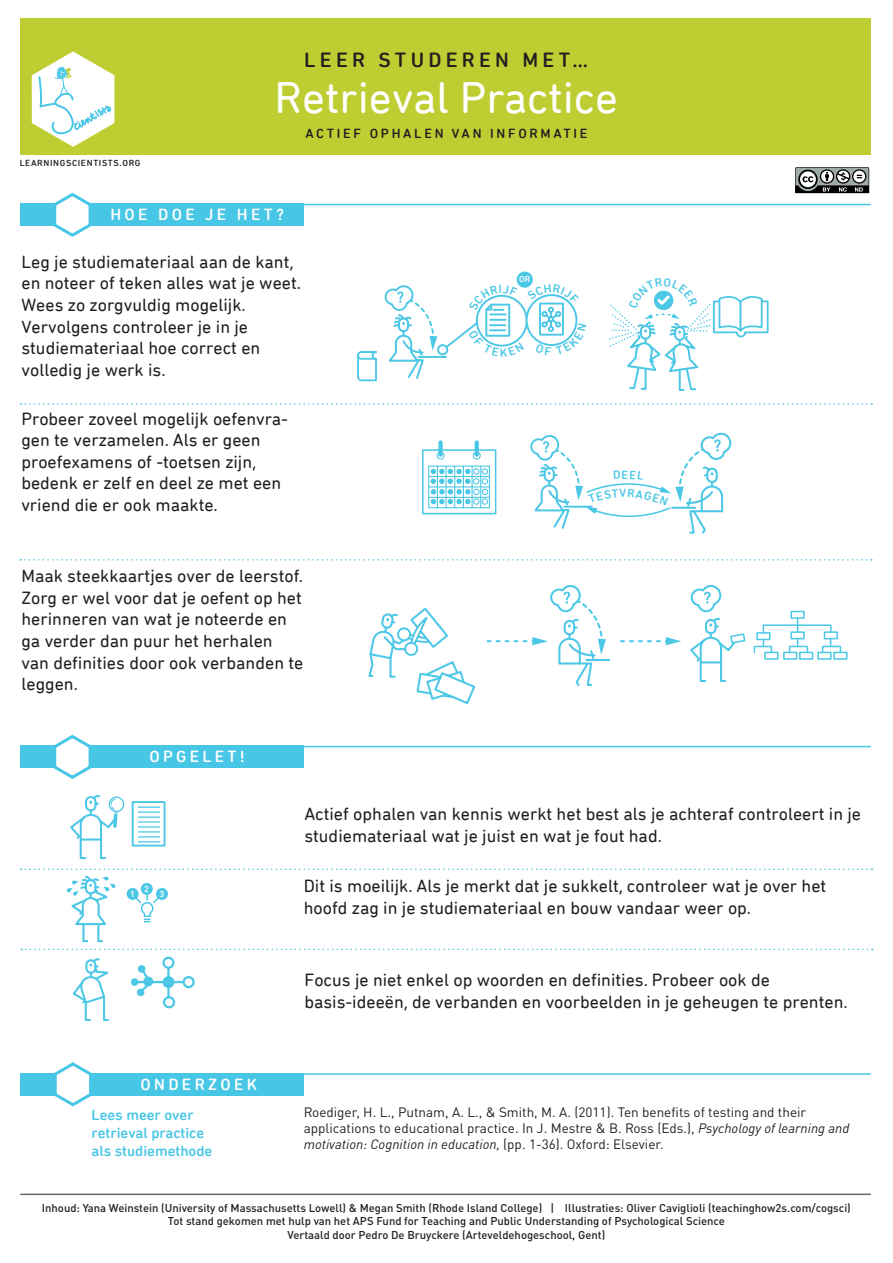
<style>
.page{position:relative;width:893px;height:1263px;background:#fff}
.page>*{position:absolute;margin:0;border:0;box-sizing:border-box;transform-origin:0 0}
.t1{font:45px "DIN Next Rounded LT Pro";color:#fff}
.t2{font:500 21px "DIN Next Rounded LT Pro";letter-spacing:.2em;color:#231f20}
.t3{font:18px/21.6px "DIN Next Rounded LT Pro";color:#231f20}
.t4{font:500 16.5px "DIN Next Rounded LT Pro";letter-spacing:.2em;color:#fff}
.t5{font:500 15px/18px "DIN Next Rounded LT Pro";color:#48c6e6}
.t6{font:13.5px/16.2px "DINOT";color:#231f20}
.t7{font:500 13.5px "DIN Next Rounded LT Pro";letter-spacing:.2em;color:#231f20}
.t8{font:500 11.25px/13.5px "DINOT";color:#231f20;text-align:center}
.t9{font:500 9px "DIN Next Rounded LT Pro";letter-spacing:.075em;color:#231f20}
.t10{font:500 9px "DIN Next Rounded LT Pro";color:#fff}
.s1{font-style:italic}
</style>
<div class="page">
<div style="left:517px;top:272px;width:16px;height:16px;background:#48c6e6;border-radius:50%"></div>
<div style="left:132px;top:801px;width:33px;height:45px;background:#fff;border:2px solid #4cc7e6"></div>
<div style="left:136px;top:806px;width:26px;height:36px;border:1px solid #4cc7e6"></div>
<svg style="left:138px;top:831px;width:22px;height:6px"></svg>
<hr style="left:137px;top:826px;width:24px;height:2px;background:#4cc7e6">
<hr style="left:137px;top:821px;width:24px;height:2px;background:#4cc7e6">
<hr style="left:137px;top:816px;width:24px;height:2px;background:#4cc7e6">
<hr style="left:137px;top:811px;width:24px;height:2px;background:#4cc7e6">
<hr style="left:135px;top:805px;width:3px;height:38px;background:#fff">
<hr style="left:160px;top:806px;width:3px;height:37px;background:#fff">
<div style="left:20px;top:204px;width:284px;height:22px;background:#48c6e6"></div>
<div style="left:20px;top:18px;width:851px;height:137px;background:#becd31"></div>
<hr style="left:20px;top:1193px;width:851px;height:2px;background:#6c6765">
<svg style="left:51px;top:192px;width:42px;height:45px"></svg>
<div style="left:20px;top:746px;width:284px;height:22px;background:#48c6e6"></div>
<svg style="left:51px;top:734px;width:42px;height:45px"></svg>
<div style="left:20px;top:1073px;width:284px;height:22px;background:#48c6e6"></div>
<svg style="left:51px;top:1062px;width:43px;height:45px"></svg>
<div style="left:108px;top:796px;width:17px;height:16px;border:1px solid #4cc7e6;border-radius:50%"></div>
<svg style="left:70px;top:795px;width:48px;height:65px"></svg>
<svg style="left:73px;top:958px;width:36px;height:63px"></svg>
<div style="left:162px;top:976px;width:12px;height:12px;background:#4cc7e6;border-radius:50%"></div>
<div style="left:162px;top:957px;width:13px;height:12px;border:2px solid #4cc7e6;border-radius:50%"></div>
<div style="left:131px;top:979px;width:7px;height:6px;background:#4cc7e6;border-radius:50%"></div>
<div style="left:131px;top:978px;width:7px;height:8px;border:1px solid #4cc7e6;border-radius:50%"></div>
<div style="left:138px;top:966px;width:7px;height:6px;background:#4cc7e6;border-radius:50%"></div>
<div style="left:138px;top:965px;width:7px;height:8px;border:1px solid #4cc7e6;border-radius:50%"></div>
<div style="left:163px;top:996px;width:12px;height:12px;border:2px solid #4cc7e6;border-radius:50%"></div>
<div style="left:183px;top:976px;width:12px;height:12px;border:2px solid #4cc7e6;border-radius:50%"></div>
<hr style="left:167px;top:968px;width:3px;height:29px;background:#4cc7e6">
<hr style="left:149px;top:981px;width:35px;height:2px;background:#4cc7e6">
<svg style="left:137px;top:968px;width:14px;height:28px"></svg>
<svg style="left:21px;top:403px;width:851px;height:2px"></svg>
<svg style="left:20px;top:559px;width:852px;height:2px"></svg>
<svg style="left:21px;top:868px;width:852px;height:82px"></svg>
<svg style="left:357px;top:351px;width:20px;height:31px"></svg>
<svg style="left:368px;top:607px;width:107px;height:97px"></svg>
<svg style="left:621px;top:637px;width:60px;height:8px"></svg>
<hr style="left:586px;top:659px;width:23px;height:2px;background:#4cc7e6">
<svg style="left:488px;top:585px;width:118px;height:101px"></svg>
<svg style="left:790px;top:611px;width:15px;height:8px"></svg>
<svg style="left:832px;top:631px;width:6px;height:8px"></svg>
<svg style="left:783px;top:654px;width:14px;height:6px"></svg>
<svg style="left:799px;top:654px;width:14px;height:6px"></svg>
<svg style="left:690px;top:585px;width:56px;height:97px"></svg>
<svg style="left:817px;top:654px;width:15px;height:6px"></svg>
<svg style="left:833px;top:652px;width:14px;height:8px"></svg>
<div style="left:822px;top:646px;width:19px;height:7px;border:2px solid #4cc7e6"></div>
<svg style="left:764px;top:654px;width:14px;height:6px"></svg>
<svg style="left:753px;top:619px;width:79px;height:35px"></svg>
<div style="left:422px;top:449px;width:74px;height:65px;border:2px solid #48c6e6"></div>
<div style="left:428px;top:466px;width:62px;height:42px;border:1px solid #48c6e6"></div>
<hr style="left:429px;top:497px;width:60px;height:1px;background:#48c6e6">
<hr style="left:429px;top:486px;width:60px;height:1px;background:#48c6e6">
<hr style="left:429px;top:476px;width:60px;height:1px;background:#48c6e6">
<hr style="left:480px;top:466px;width:1px;height:42px;background:#48c6e6">
<hr style="left:472px;top:466px;width:1px;height:42px;background:#48c6e6">
<hr style="left:463px;top:466px;width:1px;height:42px;background:#48c6e6">
<hr style="left:454px;top:466px;width:1px;height:42px;background:#48c6e6">
<hr style="left:446px;top:466px;width:1px;height:42px;background:#48c6e6">
<hr style="left:437px;top:466px;width:1px;height:42px;background:#48c6e6">
<div style="left:473px;top:468px;width:7px;height:7px;border:1px solid #48c6e6;border-radius:50%"></div>
<div style="left:482px;top:468px;width:6px;height:7px;border:1px solid #48c6e6;border-radius:50%"></div>
<div style="left:473px;top:498px;width:7px;height:7px;border:1px solid #48c6e6;border-radius:50%"></div>
<svg style="left:431px;top:469px;width:57px;height:35px"></svg>
<div style="left:482px;top:498px;width:6px;height:7px;border:1px solid #48c6e6;border-radius:50%"></div>
<div style="left:437px;top:452px;width:7px;height:7px;border:1px solid #48c6e6;border-radius:50%"></div>
<div style="left:473px;top:452px;width:8px;height:7px;border:1px solid #48c6e6;border-radius:50%"></div>
<div style="left:438px;top:442px;width:5px;height:13px;background:#48c6e6"></div>
<svg style="left:475px;top:442px;width:4px;height:13px"></svg>
<hr style="left:303px;top:204px;width:568px;height:1px;background:#48c6e6">
<hr style="left:303px;top:746px;width:568px;height:1px;background:#48c6e6">
<hr style="left:303px;top:1073px;width:568px;height:2px;background:#48c6e6">
<svg style="left:32px;top:51px;width:82px;height:96px"></svg>
<svg style="left:795px;top:167px;width:74px;height:26px"></svg>
<svg style="left:609px;top:290px;width:160px;height:101px"></svg>
<svg style="left:530px;top:432px;width:202px;height:102px"></svg>
<svg style="left:384px;top:284px;width:194px;height:95px"></svg>
<p class="t2" style="left:304px;top:48px;width:285px">LEER STUDEREN MET…</p>
<h1 class="t1" style="left:274px;top:72px;width:345px">Retrieval Practice</h1>
<p class="t9" style="left:20px;top:157px;width:122px">LEARNINGSCIENTISTS.ORG</p>
<p class="t4" style="left:110px;top:205px;width:175px">HOE DOE JE HET?</p>
<p class="t7" style="left:305px;top:125px;width:284px">ACTIEF OPHALEN VAN INFORMATIE</p>
<p class="t3" style="left:21px;top:251px;width:281px">Leg je studiemateriaal aan de kant, en noteer of teken alles wat je weet.<br>Wees zo zorgvuldig mogelijk.<br>Vervolgens controleer je in je studiemateriaal hoe correct en volledig je werk is.</p>
<p class="t3" style="left:21px;top:407px;width:268px">Probeer zoveel mogelijk oefenvra&shy;gen te verzamelen. Als er geen proefexamens of -toetsen zijn, bedenk er zelf en deel ze met een vriend die er ook maakte.</p>
<p class="t3" style="left:21px;top:565px;width:283px">Maak steekkaartjes over de leerstof.<br>Zorg er wel voor dat je oefent op het herinneren van wat je noteerde en ga verder dan puur het herhalen van definities door ook verbanden te leggen.</p>
<p class="t4" style="left:149px;top:747px;width:97px">OPGELET!</p>
<p class="t10" style="left:519px;top:274px;width:13px">OR</p>
<p class="t10" style="left:130px;top:888px;width:6px">1</p>
<p class="t10" style="left:144px;top:883px;width:6px">2</p>
<p class="t10" style="left:160px;top:888px;width:6px">3</p>
<p class="t4" style="left:141px;top:1074px;width:118px">ONDERZOEK</p>
<p class="t5" style="left:91px;top:1105px;width:122px">Lees meer over retrieval practice als studiemethode</p>
<p class="t3" style="left:304px;top:803px;width:558px">Actief ophalen van kennis werkt het best als je achteraf controleert in je studiemateriaal wat je juist en wat je fout had.</p>
<p class="t3" style="left:304px;top:875px;width:524px">Dit is moeilijk. Als je merkt dat je sukkelt, controleer wat je over het hoofd zag in je studiemateriaal en bouw vandaar weer op.</p>
<p class="t3" style="left:304px;top:969px;width:545px">Focus je niet enkel op woorden en definities. Probeer ook de basis-ideeën, de verbanden en voorbeelden in je geheugen te prenten.</p>
<p class="t6" style="left:304px;top:1103px;width:547px">Roediger, H. L., Putnam, A. L., &amp; Smith, M. A. (2011). Ten benefits of testing and their applications to educational practice. In J. Mestre &amp; B. Ross (Eds.), <span class="s1">Psychology of learning and motivation: Cognition in education,</span> (pp. 1-36). Oxford: Elsevier.</p>
<p class="t8" style="left:42px;top:1200px;width:810px">Inhoud: Yana Weinstein (University of Massachusetts Lowell) &amp; Megan Smith (Rhode Island College) | Illustraties: Oliver Caviglioli (teachinghow2s.com/cogsci)<br>Tot stand gekomen met hulp van het APS Fund for Teaching and Public Understanding of Psychological Science<br>Vertaald door Pedro De Bruyckere (Arteveldehogeschool, Gent)</p>
</div>
